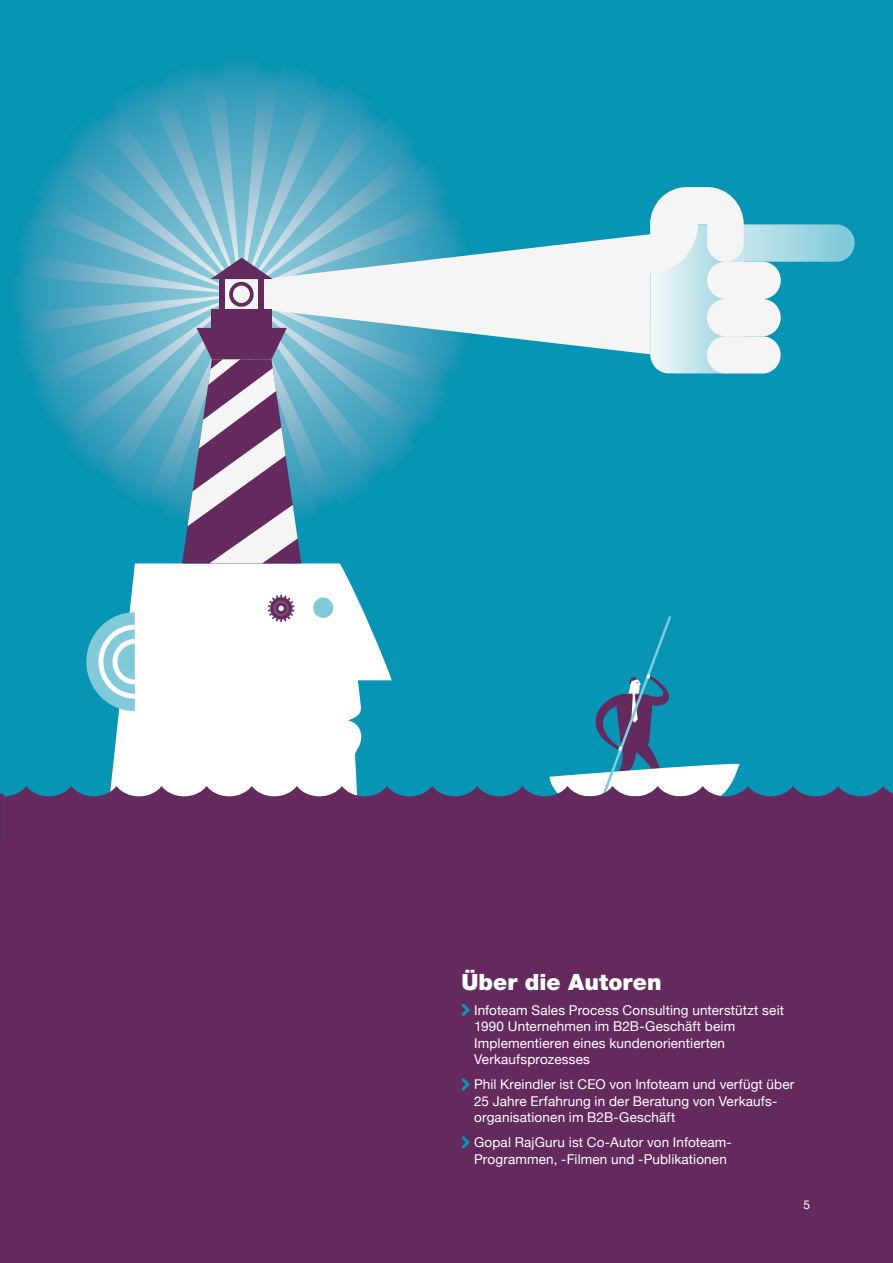
<style>
.page{position:relative;width:893px;height:1263px;background:#fff}
.page>*{position:absolute;margin:0;border:0;box-sizing:border-box;transform-origin:0 0}
.t1{font:900 22.5px "Helvetica Neue";color:#fff}
.t2{font:13.5px/16.5px "Helvetica Neue";letter-spacing:.01em;color:#fff}
.t3{font:12px "Helvetica Neue";color:#fff}
</style>
<div class="page">
<div style="left:0;top:816px;width:893px;height:447px;background:#642a5d"></div>
<hr style="left:0;top:0;width:4px;height:807px;background:#0795b5">
<div style="left:4px;top:0;width:889px;height:840px;background:#0795b5"></div>
<svg style="left:473px;top:234px;width:177px;height:120px;fill:#f6f5f5"></svg>
<svg style="left:650px;top:187px;width:205px;height:186px"></svg>
<svg style="left:110px;top:563px;width:282px;height:223px;background:#ddf0f4"></svg>
<div style="left:313px;top:597px;width:20px;height:21px;background:#81cad9;border-radius:50%"></div>
<svg style="left:268px;top:595px;width:27px;height:27px"></svg>
<svg style="left:86px;top:612px;width:49px;height:99px"></svg>
<svg style="left:17px;top:65px;width:456px;height:498px"></svg>
<svg style="left:550px;top:616px;width:190px;height:170px"></svg>
<svg style="left:554px;top:786px;width:339px;height:54px;background:#673f6d"></svg>
<svg style="left:0;top:786px;width:554px;height:231px"></svg>
<svg style="left:461px;top:1003px;width:9px;height:13px"></svg>
<svg style="left:461px;top:1078px;width:9px;height:13px"></svg>
<svg style="left:461px;top:1136px;width:9px;height:13px"></svg>
<h1 class="t1" style="left:461px;top:968px;width:202px">Über die Autoren</h1>
<p class="t2" style="left:474px;top:1002px;width:311px">Infoteam Sales Process Consulting unterstützt seit 1990 Unternehmen im B2B-Geschäft beim Implementieren eines kundenorientierten Verkaufsprozesses</p>
<p class="t2" style="left:474px;top:1077px;width:322px">Phil Kreindler ist CEO von Infoteam und verfügt über<br>25 Jahre Erfahrung in der Beratung von Verkaufs&shy;organisationen im B2B-Geschäft</p>
<p class="t2" style="left:474px;top:1135px;width:259px">Gopal RajGuru ist Co-Autor von Infoteam-<br>Programmen, -Filmen und -Publikationen</p>
<p class="t3" style="left:803px;top:1195px;width:8px">5</p>
</div>
